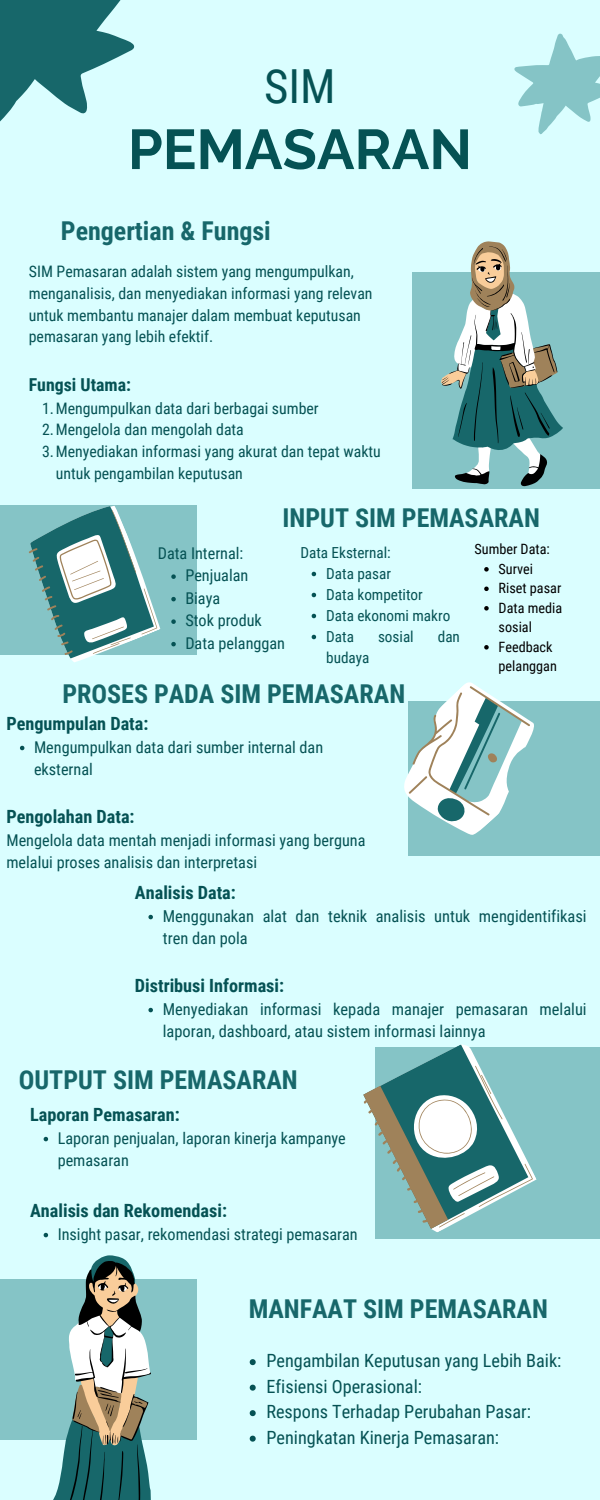
<style>
.page{position:relative;width:600px;height:1500px;background:#dafeff}
.page>*{position:absolute;margin:0;border:0;box-sizing:border-box;transform-origin:0 0}
.t1{font:700 56px "Raleway";color:#055254}
.t2{font:47px "Roboto Condensed";color:#055254}
.t3{font:700 26px "Roboto Condensed";color:#17676a}
.t4{font:18.2px "Roboto Condensed";color:#055254}
.t5{font:700 18.2px "Roboto Condensed";color:#055254}
.t6{font:700 17.8px "Roboto Condensed";color:#055254}
.t7{font:16.4px/22.5px "Roboto Condensed";color:#055254}
.t8{font:16.2px/22.5px "Roboto Condensed";color:#055254}
.t9{font:15.8px/21.8px "Roboto Condensed";color:#055254}
.t10{font:15.2px "Roboto Condensed";color:#055254}
.t11{font:14.2px/19.5px "Roboto Condensed";color:#000}
</style>
<div class="page">
<div style="left:412px;top:272px;width:188px;height:216px;background:#85c4c6"></div>
<div style="left:0;top:505px;width:196px;height:150px;background:#85c4c6"></div>
<div style="left:408px;top:701px;width:192px;height:155px;background:#85c4c6"></div>
<div style="left:375px;top:1047px;width:225px;height:192px;background:#85c4c6"></div>
<div style="left:0;top:1279px;width:196px;height:161px;background:#85c4c6"></div>
<svg style="left:441px;top:241px;width:122px;height:245px"></svg>
<svg style="left:53px;top:1255px;width:98px;height:245px"></svg>
<svg style="left:363px;top:1044px;width:174px;height:189px"></svg>
<svg style="left:404px;top:682px;width:130px;height:153px"></svg>
<svg style="left:0;top:0;width:135px;height:122px"></svg>
<svg style="left:514px;top:34px;width:86px;height:100px"></svg>
<svg style="left:29px;top:505px;width:147px;height:157px"></svg>
<svg style="left:20px;top:746px;width:4px;height:4px"></svg>
<svg style="left:148px;top:915px;width:5px;height:4px"></svg>
<svg style="left:148px;top:1008px;width:5px;height:4px"></svg>
<svg style="left:44px;top:1137px;width:4px;height:4px"></svg>
<svg style="left:44px;top:1233px;width:4px;height:4px"></svg>
<svg style="left:312px;top:572px;width:4px;height:4px"></svg>
<svg style="left:312px;top:593px;width:4px;height:4px"></svg>
<svg style="left:312px;top:614px;width:4px;height:4px"></svg>
<svg style="left:312px;top:635px;width:4px;height:4px"></svg>
<svg style="left:484px;top:567px;width:5px;height:5px"></svg>
<svg style="left:484px;top:587px;width:5px;height:4px"></svg>
<svg style="left:484px;top:606px;width:5px;height:5px"></svg>
<svg style="left:484px;top:645px;width:5px;height:5px"></svg>
<svg style="left:250px;top:1359px;width:6px;height:6px"></svg>
<svg style="left:250px;top:1385px;width:6px;height:6px"></svg>
<svg style="left:250px;top:1410px;width:6px;height:6px"></svg>
<svg style="left:250px;top:1436px;width:6px;height:6px"></svg>
<p class="t2" style="left:264px;top:60px;width:73px">SIM</p>
<p class="t1" style="left:128px;top:116px;width:346px">PEMASARAN</p>
<h2 class="t3" style="left:61px;top:216px;width:211px">Pengertian &amp; Fungsi</h2>
<h1 class="t9" style="left:29px;top:261px;width:345px">SIM Pemasaran adalah sistem yang mengumpulkan, menganalisis, dan menyediakan informasi yang relevan untuk membantu manajer dalam membuat keputusan pemasaran yang lebih efektif.</h1>
<h4 class="t6" style="left:29px;top:375px;width:104px">Fungsi Utama:</h4>
<p class="t9" style="left:42px;top:397px;width:278px">1.Mengumpulkan data dari berbagai sumber</p>
<p class="t9" style="left:42px;top:419px;width:203px">2.Mengelola dan mengolah data</p>
<h5 class="t9" style="left:56px;top:441px;width:327px;text-indent:-14px">3.Menyediakan informasi yang akurat dan tepat waktu untuk pengambilan keputusan</h5>
<p class="t3" style="left:283px;top:503px;width:259px">INPUT SIM PEMASARAN</p>
<p class="t8" style="left:158px;top:542px;width:87px">Data Internal:</p>
<p class="t8" style="left:185px;top:564px;width:64px">Penjualan</p>
<p class="t8" style="left:185px;top:587px;width:36px">Biaya</p>
<h3 class="t8" style="left:185px;top:609px;width:78px">Stok produk</h3>
<p class="t8" style="left:185px;top:632px;width:101px">Data pelanggan</p>
<p class="t3" style="left:62px;top:679px;width:344px">PROSES PADA SIM PEMASARAN</p>
<p class="t5" style="left:6px;top:713px;width:143px">Pengumpulan Data:</p>
<p class="t8" style="left:34px;top:736px;width:291px">Mengumpulkan data dari sumber internal dan eksternal</p>
<p class="t5" style="left:6px;top:806px;width:130px">Pengolahan Data:</p>
<p class="t8" style="left:6px;top:829px;width:361px">Mengelola data mentah menjadi informasi yang berguna melalui proses analisis dan interpretasi</p>
<p class="t5" style="left:135px;top:882px;width:102px">Analisis Data:</p>
<p class="t7" style="left:163px;top:905px;width:425px">Menggunakan alat dan teknik analisis untuk mengidentifikasi tren dan pola</p>
<p class="t5" style="left:135px;top:975px;width:151px">Distribusi Informasi:</p>
<p class="t7" style="left:163px;top:998px;width:425px">Menyediakan informasi kepada manajer pemasaran melalui laporan, dashboard, atau sistem informasi lainnya</p>
<p class="t11" style="left:474px;top:540px;width:77px">Sumber Data:</p>
<h5 class="t11" style="left:499px;top:559px;width:36px">Survei</h5>
<p class="t11" style="left:499px;top:579px;width:64px">Riset pasar</p>
<h5 class="t11" style="left:499px;top:598px;width:65px">Data media sosial</h5>
<p class="t11" style="left:499px;top:637px;width:60px">Feedback pelanggan</p>
<p class="t10" style="left:300px;top:543px;width:92px">Data Eksternal:</p>
<h3 class="t10" style="left:326px;top:564px;width:66px">Data pasar</h3>
<h5 class="t10" style="left:326px;top:585px;width:98px">Data kompetitor</h5>
<p class="t10" style="left:326px;top:606px;width:126px">Data ekonomi makro</p>
<p class="t10" style="left:326px;top:627px;width:29px">Data</p>
<p class="t10" style="left:378px;top:627px;width:37px">sosial</p>
<p class="t10" style="left:438px;top:627px;width:24px">dan</p>
<p class="t10" style="left:326px;top:648px;width:45px">budaya</p>
<h5 class="t3" style="left:19px;top:1065px;width:281px">OUTPUT SIM PEMASARAN</h5>
<p class="t5" style="left:30px;top:1104px;width:151px">Laporan Pemasaran:</p>
<p class="t8" style="left:58px;top:1127px;width:290px">Laporan penjualan, laporan kinerja kampanye pemasaran</p>
<p class="t5" style="left:30px;top:1200px;width:198px">Analisis dan Rekomendasi:</p>
<p class="t8" style="left:58px;top:1223px;width:302px">Insight pasar, rekomendasi strategi pemasaran</p>
<p class="t3" style="left:249px;top:1294px;width:301px">MANFAAT SIM PEMASARAN</p>
<p class="t4" style="left:266px;top:1351px;width:297px">Pengambilan Keputusan yang Lebih Baik:</p>
<h3 class="t4" style="left:266px;top:1376px;width:157px">Efisiensi Operasional:</h3>
<h5 class="t4" style="left:266px;top:1402px;width:266px">Respons Terhadap Perubahan Pasar:</h5>
<p class="t4" style="left:266px;top:1427px;width:234px">Peningkatan Kinerja Pemasaran:</p>
</div>
